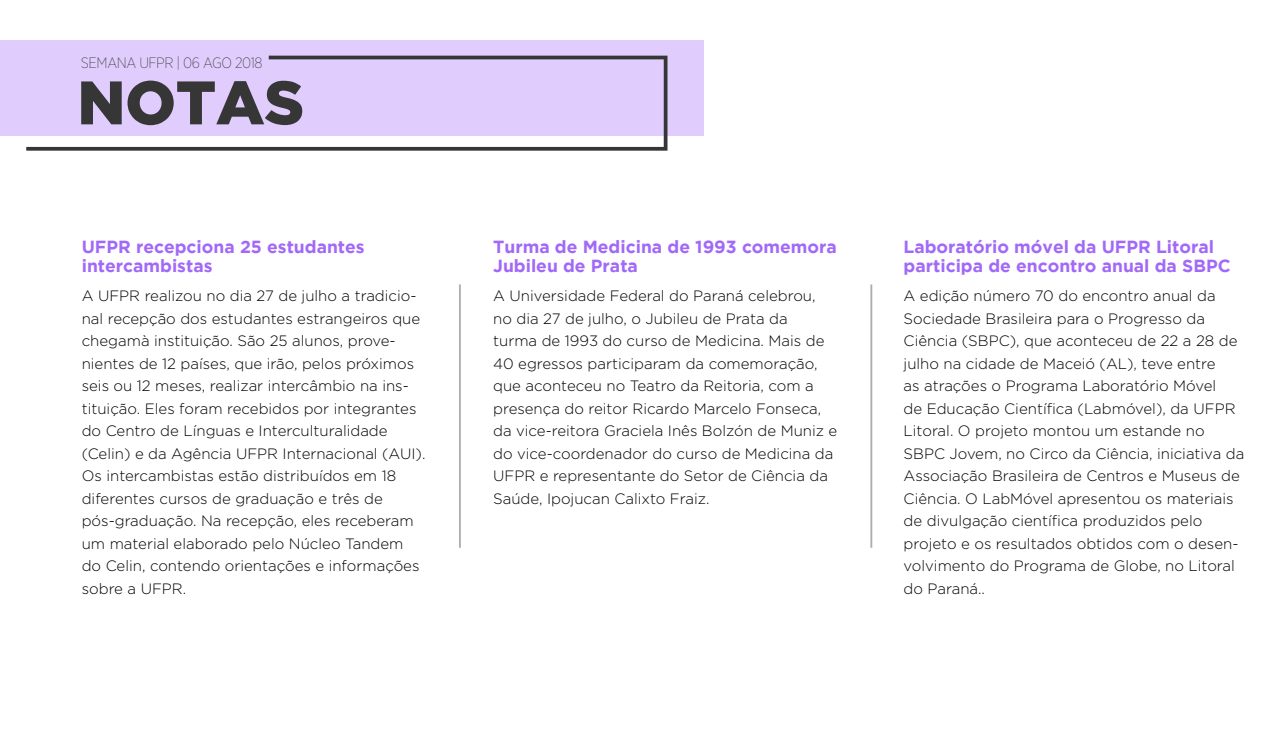
<style>
.page{position:relative;width:1275px;height:744px;background:#fff}
.page>*{position:absolute;margin:0;border:0;box-sizing:border-box;transform-origin:0 0}
.t1{font:900 61.25px "Gotham";letter-spacing:-.005em;color:#363636}
.t2{font:700 17.5px/18.8px "Gotham";color:#a269f8}
.t3{font:300 15px/22.5px "Gotham";color:#000}
.t4{font:200 15px "Gotham Narrow";letter-spacing:-.025em;color:#363636}
</style>
<div class="page">
<div style="left:0;top:41px;width:704px;height:95px;background:#e0cdfd"></div>
<svg style="left:26px;top:56px;width:642px;height:95px"></svg>
<hr style="left:870px;top:284px;width:2px;height:264px;background:#aeaeae">
<hr style="left:459px;top:284px;width:2px;height:264px;background:#aeaeae">
<p class="t4" style="left:81px;top:53px;width:183px">SEMANA UFPR | 06 AGO 2018</p>
<h1 class="t1" style="left:77px;top:67px;width:228px">NOTAS</h1>
<p class="t2" style="left:82px;top:237px;width:284px">UFPR recepciona 25 estudantes intercambistas</p>
<p class="t3" style="left:82px;top:284px;width:345px">A UFPR realizou no dia 27 de julho a tradicio&shy;nal recepção dos estudantes estrangeiros que chegamà instituição. São 25 alunos, prove&shy;nientes de 12 países, que irão, pelos próximos seis ou 12 meses, realizar intercâmbio na ins&shy;tituição. Eles foram recebidos por integrantes do Centro de Línguas e Interculturalidade (Celin) e da Agência UFPR Internacional (AUI).<br>Os intercambistas estão distribuídos em 18 diferentes cursos de graduação e três de pós-graduação. Na recepção, eles receberam um material elaborado pelo Núcleo Tandem do Celin, contendo orientações e informações sobre a UFPR.</p>
<p class="t2" style="left:493px;top:237px;width:345px">Turma de Medicina de 1993 comemora<br>Jubileu de Prata</p>
<p class="t3" style="left:493px;top:284px;width:346px">A Universidade Federal do Paraná celebrou, no dia 27 de julho, o Jubileu de Prata da<br>turma de 1993 do curso de Medicina. Mais de 40 egressos participaram da comemoração, que aconteceu no Teatro da Reitoria, com a presença do reitor Ricardo Marcelo Fonseca, da vice-reitora Graciela Inês Bolzón de Muniz e do vice-coordenador do curso de Medicina da UFPR e representante do Setor de Ciência da Saúde, Ipojucan Calixto Fraiz.</p>
<p class="t2" style="left:904px;top:237px;width:329px">Laboratório móvel da UFPR Litoral participa de encontro anual da SBPC</p>
<p class="t3" style="left:904px;top:284px;width:342px">A edição número 70 do encontro anual da Sociedade Brasileira para o Progresso da Ciência (SBPC), que aconteceu de 22 a 28 de julho na cidade de Maceió (AL), teve entre<br>as atrações o Programa Laboratório Móvel<br>de Educação Científica (Labmóvel), da UFPR Litoral. O projeto montou um estande no SBPC Jovem, no Circo da Ciência, iniciativa da Associação Brasileira de Centros e Museus de Ciência. O LabMóvel apresentou os materiais de divulgação científica produzidos pelo projeto e os resultados obtidos com o desen&shy;volvimento do Programa de Globe, no Litoral do Paraná..</p>
</div>
